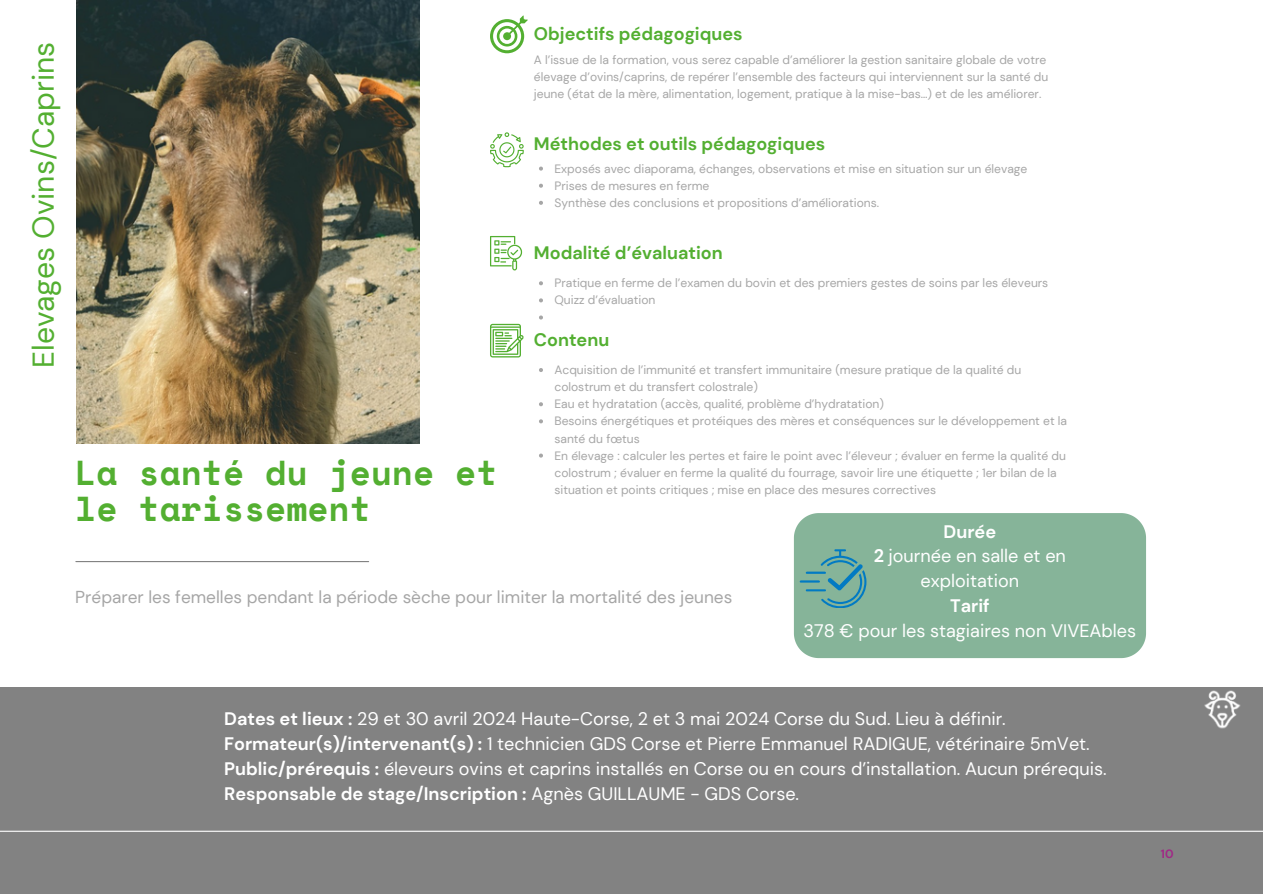
<style>
.page{position:relative;width:1263px;height:894px;background:#fff}
.page>*{position:absolute;margin:0;border:0;box-sizing:border-box;transform-origin:0 0}
.t1{font:700 34.5px/36px "Space Mono";color:#53af31}
.t2{font:30px "DM Sans";color:#53af31}
.t3{font:18px/24.8px "DM Sans";color:#fff}
.t4{font:700 18px "DM Sans";color:#53af31}
.t5{font:700 18px "DM Sans";color:#fff}
.t6{font:17.25px "DM Sans";color:#a6a6a6}
.t7{font:12px/17.1px "DM Sans";color:#a6a6a6}
.t8{font:700 12px "DM Sans";color:#a12786}
.s1{font-weight:700}
</style>
<div class="page">
<img style="left:76px;top:1px;width:343px;height:442px">
<hr style="left:76px;top:561px;width:293px;height:1px;background:#828282">
<div style="left:0;top:686px;width:1263px;height:207px;background:#828282"></div>
<hr style="left:0;top:830px;width:1263px;height:1px;background:#fff">
<img style="left:1204px;top:690px;width:37px;height:39px">
<div style="left:794px;top:513px;width:352px;height:145px;background:#86b499"></div>
<svg style="left:800px;top:549px;width:66px;height:58px;background:#6ba8a1"></svg>
<svg style="left:490px;top:132px;width:34px;height:35px"></svg>
<svg style="left:490px;top:324px;width:34px;height:33px"></svg>
<svg style="left:490px;top:15px;width:38px;height:38px"></svg>
<svg style="left:490px;top:236px;width:32px;height:34px"></svg>
<svg style="left:539px;top:166px;width:4px;height:4px"></svg>
<svg style="left:539px;top:184px;width:4px;height:4px"></svg>
<svg style="left:539px;top:201px;width:4px;height:4px"></svg>
<svg style="left:539px;top:281px;width:4px;height:4px"></svg>
<svg style="left:539px;top:298px;width:4px;height:4px"></svg>
<svg style="left:539px;top:315px;width:4px;height:4px"></svg>
<svg style="left:539px;top:368px;width:4px;height:4px"></svg>
<svg style="left:539px;top:402px;width:4px;height:4px"></svg>
<svg style="left:539px;top:419px;width:4px;height:4px"></svg>
<svg style="left:539px;top:453px;width:4px;height:4px"></svg>
<h2 class="t2" style="left:24px;top:368px;width:328px;rotate:-90deg">Elevages Ovins/Caprins</h2>
<h3 class="t4" style="left:534px;top:22px;width:210px">Objectifs pédagogiques</h3>
<p class="t7" style="left:534px;top:51px;width:516px">A l’issue de la formation, vous serez capable d’améliorer la gestion sanitaire globale de votre élevage d’ovins/caprins, de repérer l’ensemble des facteurs qui interviennent sur la santé du jeune (état de la mère, alimentation, logement, pratique à la mise-bas…) et de les améliorer.</p>
<h3 class="t4" style="left:534px;top:132px;width:293px">Méthodes et outils pédagogiques</h3>
<p class="t7" style="left:554px;top:160px;width:475px">Exposés avec diaporama, échanges, observations et mise en situation sur un élevage<br>Prises de mesures en ferme<br>Synthèse des conclusions et propositions d’améliorations.</p>
<h3 class="t4" style="left:534px;top:241px;width:190px">Modalité d’évaluation</h3>
<p class="t7" style="left:554px;top:274px;width:495px">Pratique en ferme de l’examen du bovin et des premiers gestes de soins par les éleveurs<br>Quizz d’évaluation</p>
<h3 class="t4" style="left:534px;top:328px;width:77px">Contenu</h3>
<p class="t7" style="left:554px;top:361px;width:514px">Acquisition de l’immunité et transfert immunitaire (mesure pratique de la qualité du colostrum et du transfert colostrale)<br>Eau et hydratation (accès, qualité, problème d’hydratation)<br>Besoins énergétiques et protéiques des mères et conséquences sur le développement et la santé du fœtus<br>En élevage : calculer les pertes et faire le point avec l’éleveur ; évaluer en ferme la qualité du colostrum ; évaluer en ferme la qualité du fourrage, savoir lire une étiquette ; 1er bilan de la situation et points critiques ; mise en place des mesures correctives</p>
<h1 class="t1" style="left:75px;top:454px;width:424px">La santé du jeune et le tarissement</h1>
<h3 class="t3" style="left:874px;top:519px;width:194px;text-align:center"><span class="s1">Durée<br>2</span> journée en salle et en exploitation</h3>
<h3 class="t5" style="left:950px;top:593px;width:41px">Tarif</h3>
<h3 class="t3" style="left:804px;top:618px;width:334px">378 € pour les stagiaires non VIVEAbles</h3>
<h3 class="t6" style="left:75px;top:586px;width:659px">Préparer les femelles pendant la période sèche pour limiter la mortalité des jeunes</h3>
<p class="t3" style="left:224px;top:706px;width:884px"><span class="s1">Dates et lieux :</span> 29 et 30 avril 2024 Haute-Corse, 2 et 3 mai 2024 Corse du Sud. Lieu à définir.<br><span class="s1">Formateur(s)/intervenant(s) :</span> 1 technicien GDS Corse et Pierre Emmanuel RADIGUE, vétérinaire 5mVet.<br><span class="s1">Public/prérequis :</span> éleveurs ovins et caprins installés en Corse ou en cours d’installation. Aucun prérequis.<br><span class="s1">Responsable de stage/Inscription :</span> Agnès GUILLAUME - GDS Corse.</p>
<p class="t8" style="left:1161px;top:845px;width:14px">10</p>
</div>
